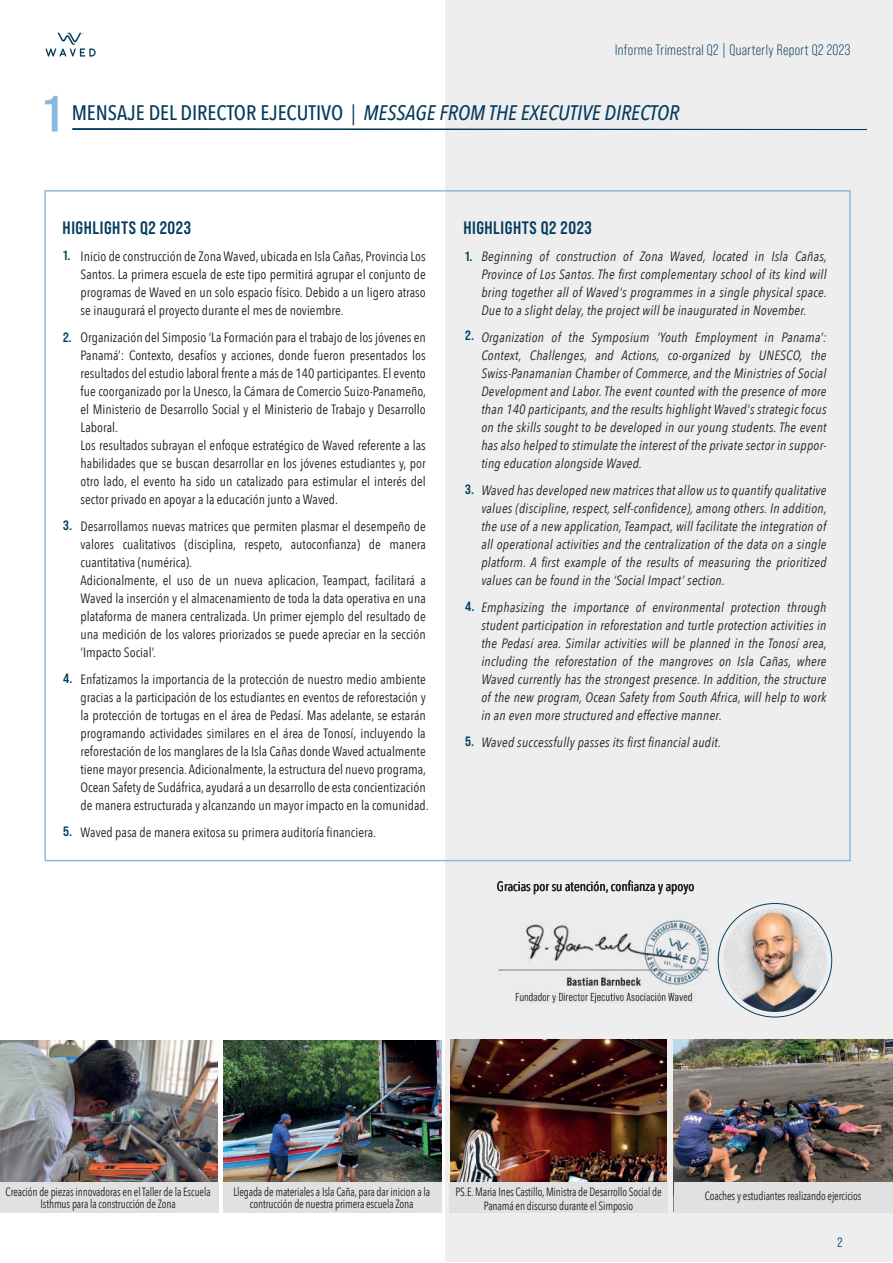
<style>
.page{position:relative;width:893px;height:1263px;background:#fff}
.page>*{position:absolute;margin:0;border:0;box-sizing:border-box;transform-origin:0 0}
.t1{font:700 51px "Bebas Neue Pro Semi Exp";color:#8ab9e0}
.t2{font:italic 500 21px "Avenir Next Condensed";color:#043c5e}
.t3{font:700 18px "Bebas Neue Pro Semi Exp";letter-spacing:.035em;color:#043c5e;scale:.95 1}
.t4{font:15px "Bebas Neue Pro";letter-spacing:.025em;color:#043c5e}
.t5{font:13.5px/18px "Avenir Next Condensed";color:#231f20}
.t6{font:italic 13.5px/18px "Avenir Next Condensed";letter-spacing:.02em;color:#231f20;text-align:justify}
.t7{font:700 13.5px "Bebas Neue Pro Semi Exp";color:#024060}
.t8{font:13.5px "Bebas Neue Pro Middle";color:#043c5e}
.t9{font:12px/12px "Avenir Next Condensed";letter-spacing:-.01em;color:#231f20;text-align:center;scale:.9 1}
.s1{font-style:normal}
.s2{font-weight:400;font-style:normal}
</style>
<div class="page">
<img style="left:223px;top:1040px;width:218px;height:170px">
<div style="left:445px;top:0;width:447px;height:1262px;background:#eeeeef"></div>
<img style="left:674px;top:1040px;width:218px;height:142px">
<img style="left:0;top:1040px;width:218px;height:142px">
<img style="left:451px;top:1040px;width:216px;height:142px">
<div style="left:449px;top:1182px;width:219px;height:31px;background:#e0e1e3"></div>
<div style="left:0;top:1182px;width:218px;height:31px;background:#e0e1e3"></div>
<div style="left:224px;top:1182px;width:218px;height:31px;background:#e0e1e3"></div>
<svg style="left:72px;top:129px;width:795px;height:1px"></svg>
<div style="left:674px;top:1182px;width:218px;height:31px;background:#e0e1e3"></div>
<svg style="left:46px;top:33px;width:50px;height:24px"></svg>
<img style="left:723px;top:908px;width:104px;height:104px;border-radius:52px">
<img style="left:499px;top:917px;width:212px;height:87px">
<h1 class="t1" style="left:44px;top:83px;width:18px">1</h1>
<p class="t4" style="left:615px;top:41px;width:237px">Informe Trimestral Q2 | Quarterly Report Q2 2023</p>
<h2 class="t2" style="left:72px;top:100px;width:609px"><span class="s1">MENSAJE DEL DIRECTOR EJECUTIVO</span> <span class="s2">|</span> MESSAGE FROM THE EXECUTIVE DIRECTOR</h2>
<h3 class="t3" style="left:63px;top:217px;width:137px">HIGHLIGHTS Q2 2023</h3>
<p class="t5" style="left:81px;top:246px;width:347px;text-align:justify">Inicio de construcción de Zona Waved, ubicada en Isla Cañas, Provincia Los Santos. La primera escuela de este tipo permitirá agrupar el conjunto de programas de Waved en un solo espacio físico. Debido a un ligero atraso se inaugurará el proyecto durante el mes de noviembre.</p>
<p class="t5" style="left:81px;top:327px;width:347px">Organización del Simposio ‘La Formación para el trabajo de los jóvenes en Panamá’: Contexto, desafíos y acciones, donde fueron presentados los resultados del estudio laboral frente a más de 140 participantes. El evento fue coorganizado por la Unesco, la Cámara de Comercio Suizo-Panameño, el Ministerio de Desarrollo Social y el Ministerio de Trabajo y Desarrollo Laboral.<br>Los resultados subrayan el enfoque estratégico de Waved referente a las habilidades que se buscan desarrollar en los jóvenes estudiantes y, por otro lado, el evento ha sido un catalizado para estimular el interés del sector privado en apoyar a la educación junto a Waved.</p>
<p class="t5" style="left:81px;top:516px;width:347px">Desarrollamos nuevas matrices que permiten plasmar el desempeño de valores cualitativos (disciplina, respeto, autoconfianza) de manera cuantitativa (numérica).<br>Adicionalmente, el uso de un nueva aplicacion, Teampact, facilitará a Waved la inserción y el almacenamiento de toda la data operativa en una plataforma de manera centralizada. Un primer ejemplo del resultado de una medición de los valores priorizados se puede apreciar en la sección ‘Impacto Social’.</p>
<p class="t5" style="left:81px;top:669px;width:350px">Enfatizamos la importancia de la protección de nuestro medio ambiente gracias a la participación de los estudiantes en eventos de reforestación y la protección de tortugas en el área de Pedasí. Mas adelante, se estarán programando actividades similares en el área de Tonosí, incluyendo la reforestación de los manglares de la Isla Cañas donde Waved actualmente tiene mayor presencia. Adicionalmente, la estructura del nuevo programa, Ocean Safety de Sudáfrica, ayudará a un desarrollo de esta concientización de manera estructurada y alcanzando un mayor impacto en la comunidad.</p>
<p class="t5" style="left:81px;top:822px;width:297px">Waved pasa de manera exitosa su primera auditoría financiera.</p>
<p class="t7" style="left:63px;top:247px;width:9px">1.</p>
<p class="t7" style="left:63px;top:329px;width:10px">2.</p>
<p class="t7" style="left:63px;top:517px;width:10px">3.</p>
<p class="t7" style="left:63px;top:670px;width:11px">4.</p>
<p class="t7" style="left:63px;top:823px;width:10px">5.</p>
<h3 class="t3" style="left:463px;top:217px;width:137px">HIGHLIGHTS Q2 2023</h3>
<p class="t6" style="left:481px;top:247px;width:347px">Beginning of construction of Zona Waved, located in Isla Cañas, Province of Los Santos. The first complementary school of its kind will bring together all of Waved's programmes in a single physical space.<br>Due to a slight delay, the project will be inaugurated in November.</p>
<p class="t6" style="left:481px;top:328px;width:347px">Organization of the Symposium 'Youth Employment in Panama’:<br>Context, Challenges, and Actions, co-organized by UNESCO, the Swiss-Panamanian Chamber of Commerce, and the Ministries of Social Development and Labor. The event counted with the presence of more than 140 participants, and the results highlight Waved's strategic focus on the skills sought to be developed in our young students. The event has also helped to stimulate the interest of the private sector in suppor&shy;ting education alongside Waved.</p>
<p class="t6" style="left:481px;top:481px;width:347px">Waved has developed new matrices that allow us to quantify qualitative values (discipline, respect, self-confidence), among others. In addition, the use of a new application, Teampact, will facilitate the integration of all operational activities and the centralization of the data on a single platform. A first example of the results of measuring the prioritized values can be found in the ‘Social Impact’ section.</p>
<p class="t6" style="left:481px;top:598px;width:347px">Emphasizing the importance of environmental protection through student participation in reforestation and turtle protection activities in the Pedasí area. Similar activities will be planned in the Tonosí area, including the reforestation of the mangroves on Isla Cañas, where Waved currently has the strongest presence. In addition, the structure of the new program, Ocean Safety from South Africa, will help to work in an even more structured and effective manner.</p>
<p class="t6" style="left:481px;top:733px;width:241px">Waved successfully passes its first financial audit.</p>
<p class="t7" style="left:465px;top:248px;width:9px">1.</p>
<p class="t7" style="left:465px;top:327px;width:10px">2.</p>
<p class="t7" style="left:465px;top:481px;width:10px">3.</p>
<p class="t7" style="left:465px;top:598px;width:11px">4.</p>
<p class="t7" style="left:465px;top:733px;width:10px">5.</p>
<p class="t5" style="left:497px;top:877px;width:199px">Gracias por su atención, confianza y apoyo</p>
<p class="t9" style="left:6px;top:1185px;width:229px">Creación de piezas innovadoras en el Taller de la Escuela<br>Isthmus para la construcción de Zona</p>
<p class="t9" style="left:233px;top:1185px;width:220px">Llegada de materiales a Isla Caña, para dar inicion a la contrucción de nuestra primera escuela Zona</p>
<p class="t9" style="left:455px;top:1184px;width:231px;line-height:14.4px">PS.E. Maria Ines Castillo, Ministra de Desarrollo Social de<br>Panamá en discurso durante el Simposio</p>
<p class="t9" style="left:705px;top:1189px;width:175px">Coaches y estudiantes realizando ejercicios</p>
<p class="t8" style="left:838px;top:1235px;width:6px">2</p>
</div>
